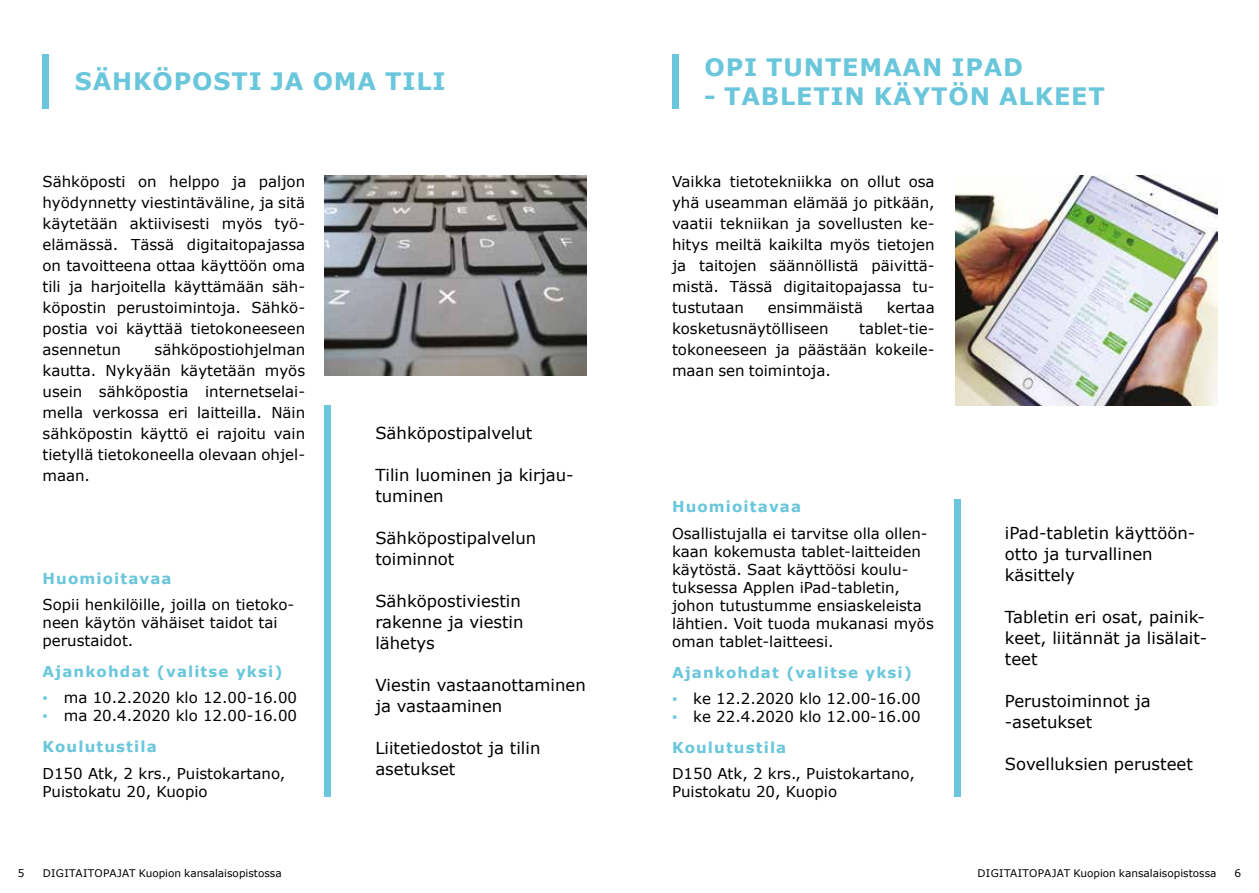
<style>
.page{position:relative;width:1259px;height:893px;background:#fff}
.page>*{position:absolute;margin:0;border:0;box-sizing:border-box;transform-origin:0 0}
.t1{font:700 24px "Verdana";letter-spacing:.035em;color:#69c6db}
.t2{font:16.5px/21px "Verdana";color:#000}
.t3{font:15px/21px "Verdana";color:#000}
.t4{font:700 15px "Verdana";letter-spacing:.075em;color:#69c6db}
.t5{font:10.5px "Verdana";color:#000}
.s1{color:#69c6db}
.s2{font-weight:700;color:#69c6db}
</style>
<div class="page">
<div style="left:954px;top:500px;width:6px;height:296px;background:#69c6db"></div>
<div style="left:672px;top:54px;width:7px;height:54px;background:#69c6db"></div>
<img style="left:955px;top:176px;width:262px;height:229px">
<div style="left:324px;top:405px;width:7px;height:391px;background:#69c6db"></div>
<div style="left:43px;top:54px;width:6px;height:54px;background:#69c6db"></div>
<img style="left:324px;top:176px;width:263px;height:200px">
<h1 class="t1" style="left:75px;top:64px;width:372px">SÄHKÖPOSTI JA OMA TILI</h1>
<p class="t3" style="left:43px;top:171px;width:264px;text-align:justify">Sähköposti on helppo ja paljon hyödynnetty viestintäväline, ja sitä käytetään aktiivisesti myös työ&shy;elämässä. Tässä digitaitopajassa on tavoitteena ottaa käyttöön oma tili ja harjoitella käyttämään säh&shy;köpostin perustoimintoja. Sähkö&shy;postia voi käyttää tietokoneeseen asennetun</p>
<p class="t3" style="left:43px;top:339px;width:264px;text-align:justify;text-indent:112px">sähköpostiohjelman kautta. Nykyään käytetään myös usein sähköpostia internetselai&shy;mella verkossa eri laitteilla. Näin sähköpostin käyttö ei rajoitu vain tietyllä tietokoneella olevaan ohjel&shy;maan.</p>
<p class="t4" style="left:43px;top:567px;width:130px">Huomioitavaa</p>
<p class="t3" style="left:43px;top:595px;width:253px;line-height:18px">Sopii henkilöille, joilla on tietoko&shy;neen käytön vähäiset taidot tai perustaidot.</p>
<p class="t4" style="left:43px;top:661px;width:241px">Ajankohdat (valitse yksi)</p>
<p class="t3" style="left:43px;top:687px;width:256px"><span class="s1">▪</span> ma 10.2.2020 klo 12.00-16.00</p>
<p class="t3" style="left:43px;top:700px;width:256px;line-height:30.8px"><span class="s1">▪</span> ma 20.4.2020 klo 12.00-16.00<br><span class="s2">Koulutustila</span></p>
<p class="t3" style="left:43px;top:764px;width:244px;line-height:18px">D150 Atk, 2 krs., Puistokartano,<br>Puistokatu 20, Kuopio</p>
<p class="t2" style="left:375px;top:422px;width:158px">Sähköpostipalvelut</p>
<p class="t2" style="left:375px;top:464px;width:200px">Tilin luominen ja kirjau&shy;tuminen</p>
<p class="t2" style="left:375px;top:527px;width:162px">Sähköpostipalvelun toiminnot</p>
<p class="t2" style="left:375px;top:590px;width:150px">Sähköpostiviestin rakenne ja viestin lähetys</p>
<p class="t2" style="left:375px;top:674px;width:212px">Viestin vastaanottaminen ja vastaaminen</p>
<p class="t2" style="left:375px;top:737px;width:167px">Liitetiedostot ja tilin asetukset</p>
<h1 class="t1" style="left:704px;top:50px;width:320px">OPI TUNTEMAAN IPAD</h1>
<h1 class="t1" style="left:704px;top:79px;width:402px">- TABLETIN KÄYTÖN ALKEET</h1>
<p class="t3" style="left:672px;top:171px;width:264px;text-align:justify">Vaikka tietotekniikka on ollut osa yhä useamman elämää jo pitkään, vaatii tekniikan ja sovellusten ke&shy;hitys meiltä kaikilta myös tietojen ja taitojen säännöllistä päivittä&shy;mistä. Tässä digitaitopajassa tu&shy;tustutaan</p>
<p class="t3" style="left:767px;top:297px;width:97px">ensimmäistä</p>
<p class="t3" style="left:886px;top:297px;width:50px">kertaa</p>
<p class="t3" style="left:672px;top:318px;width:158px">kosketusnäytölliseen</p>
<p class="t3" style="left:672px;top:318px;width:264px;text-align:justify;text-indent:187px">tablet-tie&shy;tokoneeseen ja päästään kokeile&shy;maan sen toimintoja.</p>
<p class="t4" style="left:672px;top:496px;width:130px">Huomioitavaa</p>
<p class="t3" style="left:672px;top:524px;width:263px;line-height:18px">Osallistujalla ei tarvitse olla ollen&shy;kaan kokemusta tablet-laitteiden käytöstä. Saat käyttöösi koulu&shy;tuksessa Applen iPad-tabletin, johon tutustumme ensiaskeleista lähtien. Voit tuoda mukanasi myös oman tablet-laitteesi.</p>
<p class="t4" style="left:672px;top:661px;width:241px">Ajankohdat (valitse yksi)</p>
<p class="t3" style="left:672px;top:688px;width:250px"><span class="s1">▪</span> ke 12.2.2020 klo 12.00-16.00</p>
<p class="t3" style="left:672px;top:701px;width:250px;line-height:30.8px"><span class="s1">▪</span> ke 22.4.2020 klo 12.00-16.00<br><span class="s2">Koulutustila</span></p>
<p class="t3" style="left:672px;top:765px;width:244px;line-height:18px">D150 Atk, 2 krs., Puistokartano,<br>Puistokatu 20, Kuopio</p>
<p class="t2" style="left:1005px;top:522px;width:192px">iPad-tabletin käyttöön&shy;otto ja turvallinen käsittely</p>
<p class="t2" style="left:1005px;top:606px;width:204px">Tabletin eri osat, painik&shy;keet, liitännät ja lisälait&shy;teet</p>
<p class="t2" style="left:1005px;top:690px;width:147px">Perustoiminnot ja -asetukset</p>
<p class="t2" style="left:1005px;top:753px;width:189px">Sovelluksien perusteet</p>
<p class="t5" style="left:18px;top:866px;width:8px">5</p>
<p class="t5" style="left:43px;top:866px;width:240px">DIGITAITOPAJAT Kuopion kansalaisopistossa</p>
<p class="t5" style="left:977px;top:866px;width:240px">DIGITAITOPAJAT Kuopion kansalaisopistossa</p>
<p class="t5" style="left:1234px;top:866px;width:8px">6</p>
</div>
